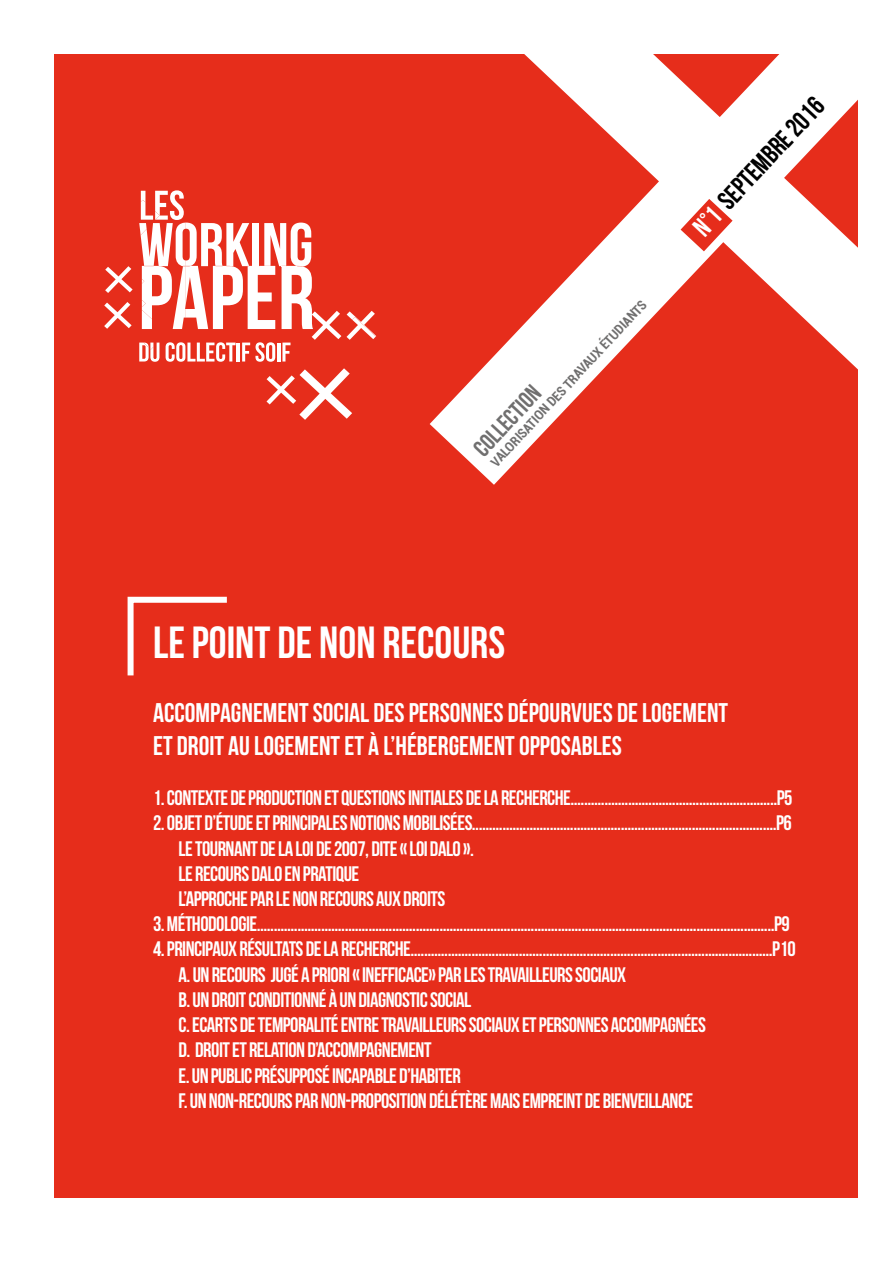
<style>
.page{position:relative;width:893px;height:1263px;background:#fff}
.page>*{position:absolute;margin:0;border:0;box-sizing:border-box;transform-origin:0 0}
.t1{font:45px "Bebas Neue";color:#fff}
.t2{font:27px/32.4px "Bebas Neue";color:#fff}
.t3{font:26.7px "Bebas Neue";color:#000}
.t4{font:24px "Bebas Neue";color:#706f6f}
.t5{font:21px/25.2px "Bebas Neue";letter-spacing:-.025em;color:#fff}
.t6{font:700 condensed 13.35px "Roboto";color:#706f6f}
.s1{color:#fff}
</style>
<div class="page">
<div style="left:54px;top:54px;width:804px;height:1144px;background:#e62d1b"></div>
<svg style="left:430px;top:54px;width:428px;height:431px"></svg>
<svg style="left:681px;top:199px;width:51px;height:52px"></svg>
<svg style="left:104px;top:302px;width:28px;height:27px"></svg>
<svg style="left:105px;top:266px;width:28px;height:27px"></svg>
<svg style="left:266px;top:368px;width:86px;height:52px"></svg>
<svg style="left:347px;top:311px;width:29px;height:29px"></svg>
<svg style="left:139px;top:190px;width:202px;height:172px"></svg>
<svg style="left:127px;top:596px;width:100px;height:80px"></svg>
<p class="t6" style="left:486px;top:458px;width:223px;rotate:-47deg">VALORISATION DES TRAVAUX ÉTUDIANTS</p>
<p class="t4" style="left:468px;top:443px;width:87px;rotate:-47deg">COLLECTION</p>
<p class="t3" style="left:687px;top:221px;width:180px;rotate:-47deg"><span class="s1">N°1</span> SEPTEMBRE 2016</p>
<h1 class="t1" style="left:153px;top:617px;width:354px">LE POINT DE NON RECOURS</h1>
<p class="t2" style="left:153px;top:697px;width:577px">ACCOMPAGNEMENT SOCIAL DES PERSONNES DÉPOURVUES DE LOGEMENT<br>ET DROIT AU LOGEMENT ET À L’HÉBERGEMENT OPPOSABLES</p>
<p class="t5" style="left:153px;top:785px;width:641px">1. CONTEXTE DE PRODUCTION ET QUESTIONS INITIALES DE LA RECHERCHE.............................................................P5</p>
<p class="t5" style="left:179px;top:810px;width:615px;text-indent:-25px">2. OBJET D’ÉTUDE ET PRINCIPALES NOTIONS MOBILISÉES..........................................................................................P6<br>LE TOURNANT DE LA LOI DE 2007, DITE « LOI DALO ».<br>LE RECOURS DALO EN PRATIQUE<br>L’APPROCHE PAR LE NON RECOURS AUX DROITS</p>
<p class="t5" style="left:153px;top:911px;width:638px">3. MÉTHODOLOGIE.........................................................................................................................................................P9</p>
<p class="t5" style="left:179px;top:936px;width:619px;text-indent:-25px">4. PRINCIPAUX RÉSULTATS DE LA RECHERCHE...........................................................................................................P10<br>A. UN RECOURS JUGÉ A PRIORI « INEFFICACE» PAR LES TRAVAILLEURS SOCIAUX<br>B. UN DROIT CONDITIONNÉ À UN DIAGNOSTIC SOCIAL<br>C. ECARTS DE TEMPORALITÉ ENTRE TRAVAILLEURS SOCIAUX ET PERSONNES ACCOMPAGNÉES<br>D. DROIT ET RELATION D’ACCOMPAGNEMENT<br>E. UN PUBLIC PRÉSUPPOSÉ INCAPABLE D’HABITER<br>F. UN NON-RECOURS PAR NON-PROPOSITION DÉLÉTÈRE MAIS EMPREINT DE BIENVEILLANCE</p>
</div>
